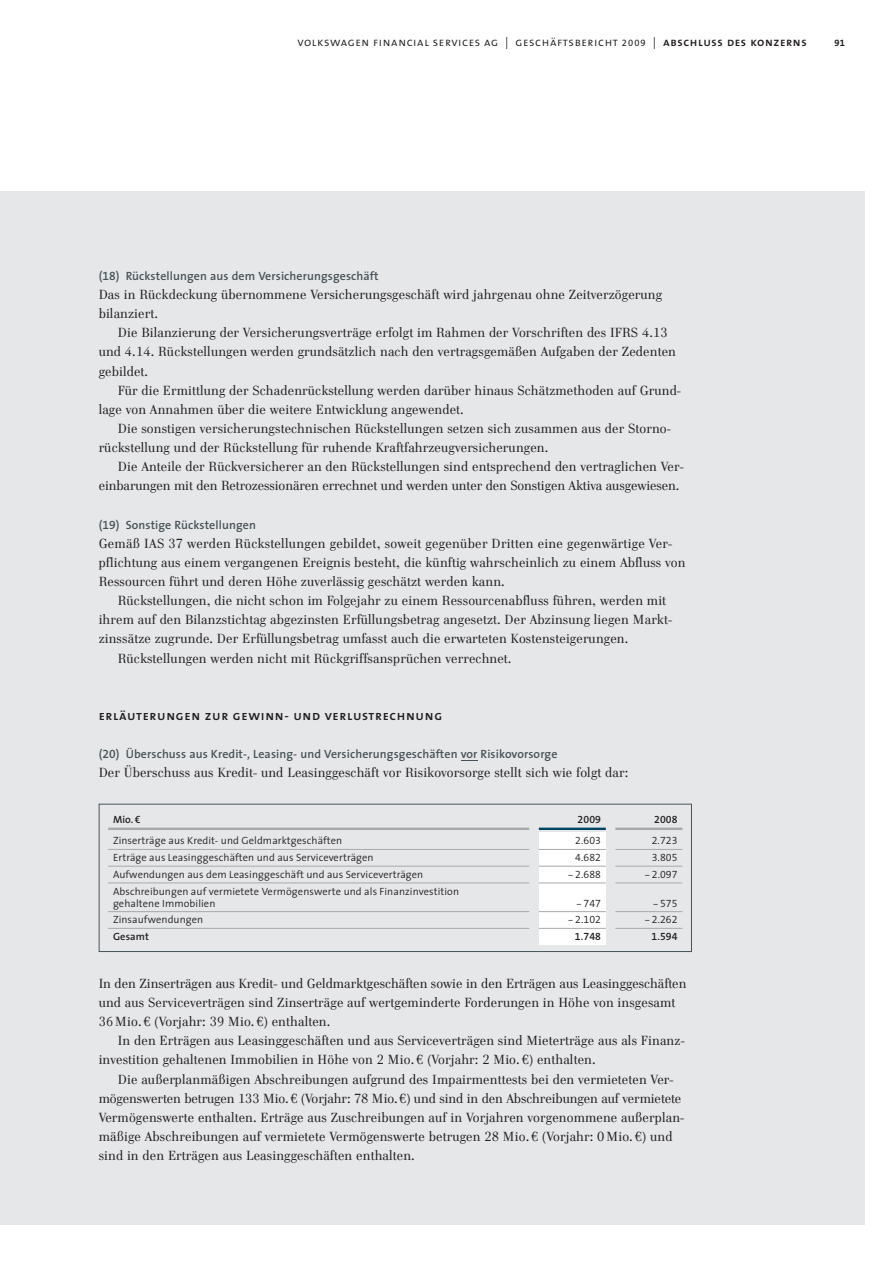
<style>
.page{position:relative;width:893px;height:1263px;background:#fff}
.page>*{position:absolute;margin:0;border:0;box-sizing:border-box;transform-origin:0 0}
.t1{font:13.5px/19.2px "Cellini TF";letter-spacing:.01em;color:#231f20}
.t2{font:13.5px "The Sans Semi Bold Caps";letter-spacing:.05em;color:#231f20}
.t3{font:600 12px "The Sans";letter-spacing:.01em;color:#475359}
.t4{font:12px "The Sans Semi Light Caps";letter-spacing:.05em;color:#231f20}
.t5{font:300 10.5px/16.8px "The Sans";letter-spacing:.01em;color:#231f20}
.t6{font:10.5px/16.8px "The Sans Semi Light Expert";letter-spacing:.01em;color:#231f20}
.t7{font:10.5px "The Sans Semi Bold Expert";letter-spacing:.01em;color:#231f20}
.t8{font:600 10.5px "The Sans";letter-spacing:.01em;color:#231f20}
.t9{font:9.3px "The Sans Bold Expert";color:#231f20}
.s1{font-family:"The Sans Expert";font-size:9.3px}
.s2{font-family:"The Sans Semi Bold Caps"}
.s3{font-family:"The Sans Semi Bold Expert";font-weight:400}
</style>
<div class="page">
<div style="left:0;top:191px;width:864px;height:1034px;background:#e6e7e9"></div>
<svg style="left:461px;top:760px;width:16px;height:1px"></svg>
<div style="left:99px;top:804px;width:593px;height:148px;border:1px solid #475359"></div>
<div style="left:539px;top:832px;width:67px;height:113px;background:#fff"></div>
<hr style="left:539px;top:828px;width:67px;height:2px;background:#004462">
<hr style="left:539px;top:849px;width:67px;height:1px;background:#a8a9ad">
<hr style="left:539px;top:866px;width:67px;height:1px;background:#a8a9ad">
<hr style="left:539px;top:883px;width:67px;height:1px;background:#a8a9ad">
<hr style="left:539px;top:911px;width:67px;height:1px;background:#a8a9ad">
<hr style="left:539px;top:928px;width:67px;height:1px;background:#a8a9ad">
<hr style="left:108px;top:828px;width:421px;height:2px;background:#a8a9ad">
<hr style="left:108px;top:849px;width:421px;height:1px;background:#a8a9ad">
<hr style="left:108px;top:866px;width:421px;height:1px;background:#a8a9ad">
<hr style="left:108px;top:883px;width:421px;height:1px;background:#a8a9ad">
<hr style="left:108px;top:911px;width:421px;height:1px;background:#a8a9ad">
<hr style="left:108px;top:928px;width:421px;height:1px;background:#a8a9ad">
<hr style="left:615px;top:828px;width:67px;height:2px;background:#a8a9ad">
<hr style="left:615px;top:849px;width:67px;height:1px;background:#a8a9ad">
<hr style="left:615px;top:866px;width:67px;height:1px;background:#a8a9ad">
<hr style="left:615px;top:883px;width:67px;height:1px;background:#a8a9ad">
<hr style="left:615px;top:911px;width:67px;height:1px;background:#a8a9ad">
<hr style="left:615px;top:928px;width:67px;height:1px;background:#a8a9ad">
<p class="t4" style="left:297px;top:34px;width:511px">volkswagen financial services ag | geschäftsbericht <span class="s1">2009</span> | <span class="s2">abschluss des konzerns</span></p>
<p class="t9" style="left:834px;top:37px;width:12px">91</p>
<p class="t3" style="left:99px;top:271px;width:281px"><span class="s3">(18</span>) Rückstellungen aus dem Versicherungsgeschäft</p>
<p class="t1" style="left:99px;top:286px;width:565px">Das in Rückdeckung übernommene Versicherungsgeschäft wird jahrgenau ohne Zeitverzögerung bilanziert.</p>
<p class="t1" style="left:99px;top:324px;width:579px;text-indent:19px">Die Bilanzierung der Versicherungsverträge erfolgt im Rahmen der Vorschriften des IFRS 4.13 und 4.14. Rückstellungen werden grundsätzlich nach den vertragsgemäßen Aufgaben der Zedenten gebildet.</p>
<p class="t1" style="left:99px;top:381px;width:584px;text-indent:19px">Für die Ermittlung der Schadenrückstellung werden darüber hinaus Schätzmethoden auf Grund - lage von Annahmen über die weitere Entwicklung angewendet.</p>
<p class="t1" style="left:99px;top:420px;width:574px;text-indent:19px">Die sonstigen versicherungstechnischen Rückstellungen setzen sich zusammen aus der Storno - rückstellung und der Rückstellung für ruhende Kraftfahrzeugversicherungen.</p>
<p class="t1" style="left:99px;top:458px;width:587px;text-indent:19px">Die Anteile der Rückversicherer an den Rückstellungen sind entsprechend den vertraglichen Ver - ein barungen mit den Retrozessionären errechnet und werden unter den Sonstigen Aktiva ausgewiesen.</p>
<p class="t3" style="left:99px;top:520px;width:159px"><span class="s3">(19</span>) Sonstige Rückstellungen</p>
<p class="t1" style="left:99px;top:535px;width:588px">Gemäß IAS 37 werden Rückstellungen gebildet, soweit gegenüber Dritten eine gegenwärtige Ver - pflich tung aus einem vergangenen Ereignis besteht, die künftig wahrscheinlich zu einem Abfluss von<br>Ressourcen führt und deren Höhe zuverlässig geschätzt werden kann.</p>
<p class="t1" style="left:118px;top:592px;width:550px">Rückstellungen, die nicht schon im Folgejahr zu einem Ressourcenabfluss führen, werden mit</p>
<p class="t1" style="left:99px;top:611px;width:575px">ihrem auf den Bilanzstichtag abgezinsten Erfüllungsbetrag angesetzt. Der Abzinsung liegen Markt -</p>
<p class="t1" style="left:99px;top:630px;width:531px">zinssätze zugrunde. Der Erfüllungsbetrag umfasst auch die erwarteten Kostensteigerungen.</p>
<p class="t1" style="left:118px;top:649px;width:395px">Rückstellungen werden nicht mit Rückgriffsansprüchen verrechnet.</p>
<p class="t2" style="left:99px;top:707px;width:345px">erläuterungen zur gewinn- und verlustrechnung</p>
<p class="t3" style="left:99px;top:750px;width:460px"><span class="s3">(20</span>) Überschuss aus Kredit-, Leasing- und Versicherungsgeschäften vor Risikovorsorge</p>
<p class="t1" style="left:99px;top:764px;width:531px">Der Überschuss aus Kredit- und Leasinggeschäft vor Risikovorsorge stellt sich wie folgt dar:</p>
<p class="t7" style="left:578px;top:813px;width:25px">2009</p>
<p class="t6" style="left:575px;top:832px;width:27px">2.603<br>4.682</p>
<p class="t6" style="left:568px;top:866px;width:35px">- 2.688</p>
<p class="t6" style="left:576px;top:895px;width:26px">- 747</p>
<p class="t6" style="left:568px;top:911px;width:35px">- 2.102</p>
<p class="t7" style="left:575px;top:930px;width:28px">1.748</p>
<p class="t8" style="left:113px;top:815px;width:29px">Mio. €</p>
<p class="t5" style="left:113px;top:833px;width:348px">Zinserträge aus Kredit- und Geldmarktgeschäften<br>Erträge aus Leasinggeschäften und aus Serviceverträgen<br>Aufwendungen aus dem Leasinggeschäft und aus Serviceverträgen Abschreibungen auf vermietete Vermögenswerte und als Finanzinvestition</p>
<p class="t5" style="left:113px;top:896px;width:104px">gehaltene Immobilien<br>Zinsaufwendungen</p>
<p class="t8" style="left:113px;top:932px;width:37px">Gesamt</p>
<p class="t7" style="left:654px;top:813px;width:25px">2008</p>
<p class="t6" style="left:652px;top:832px;width:27px">2.723<br>3.805</p>
<p class="t6" style="left:644px;top:866px;width:35px">- 2.097</p>
<p class="t6" style="left:653px;top:895px;width:26px">- 575</p>
<p class="t6" style="left:644px;top:911px;width:35px">- 2.262</p>
<p class="t7" style="left:651px;top:930px;width:28px">1.594</p>
<p class="t1" style="left:99px;top:975px;width:589px">In den Zinserträgen aus Kredit- und Geldmarktgeschäften sowie in den Erträgen aus Leasing ge schäf ten und aus Serviceverträgen sind Zinserträge auf wertgeminderte Forderungen in Höhe von insgesamt<br>36 Mio. € (Vorjahr: 39 Mio. €) enthalten.</p>
<p class="t1" style="left:99px;top:1032px;width:587px;text-indent:19px">In den Erträgen aus Leasinggeschäften und aus Serviceverträgen sind Mieterträge aus als Fi nanz - in vestition gehaltenen Immobilien in Höhe von 2 Mio. € (Vorjahr: 2 Mio. €) enthalten.</p>
<p class="t1" style="left:99px;top:1070px;width:587px;text-indent:19px">Die außerplanmäßigen Abschreibungen aufgrund des Impairmenttests bei den vermieteten Ver - mögenswerten betrugen 133 Mio. € (Vorjahr: 78 Mio. €) und sind in den Abschreibungen auf vermietete Vermögenswerte enthalten. Erträge aus Zuschreibungen auf in Vorjahren vorgenommene außerplan&shy;mäßige Abschreibungen auf vermietete Vermögenswerte betrugen 28 Mio. € (Vorjahr: 0 Mio. €) und sind in den Erträgen aus Leasinggeschäften enthalten.</p>
</div>
